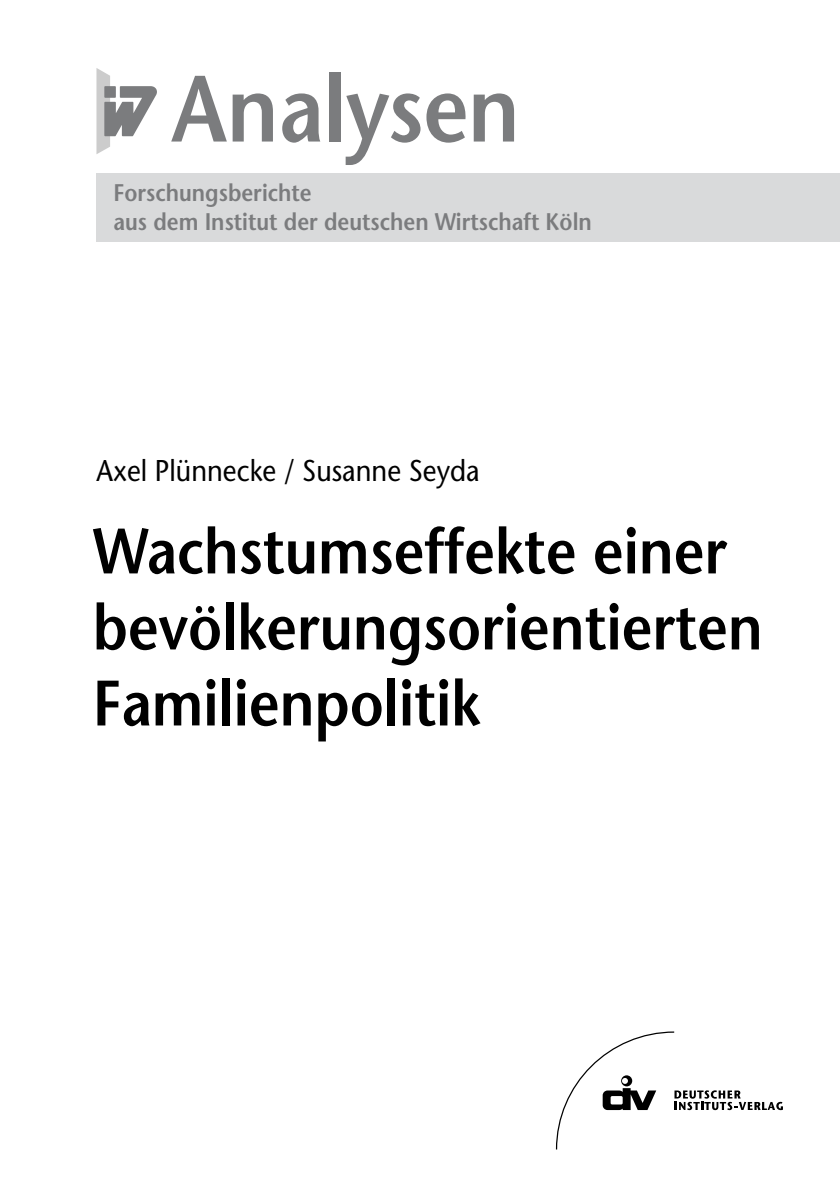
<style>
.page{position:relative;width:840px;height:1191px;background:#fff}
.page>*{position:absolute;margin:0;border:0;box-sizing:border-box;transform-origin:0 0}
.t1{font:600 64px/76px "Stone Sans";color:#000;scale:.88 1}
.t2{font:30px "Stone Sans";color:#000;scale:.9 1}
.t3{font:600 24px/29px "Stone Sans";color:#7b7c7e;scale:.9 1}
</style>
<div class="page">
<div style="left:96px;top:174px;width:743px;height:68px;background:#d9dadb"></div>
<svg style="left:96px;top:68px;width:61px;height:86px"></svg>
<svg style="left:171px;top:76px;width:102px;height:65px"></svg>
<svg style="left:282px;top:93px;width:38px;height:50px"></svg>
<div style="left:329px;top:73px;width:11px;height:68px;background:#7b7c7e"></div>
<svg style="left:345px;top:93px;width:75px;height:72px"></svg>
<svg style="left:426px;top:93px;width:40px;height:50px"></svg>
<svg style="left:473px;top:93px;width:40px;height:48px"></svg>
<svg style="left:555px;top:1031px;width:227px;height:118px"></svg>
<p class="t3" style="left:113px;top:178px;width:532px">Forschungsberichte<br>aus dem Institut der deutschen Wirtschaft Köln</p>
<p class="t2" style="left:96px;top:452px;width:427px">Axel Plünnecke / Susanne Seyda</p>
<p class="t1" style="left:93px;top:512px;width:762px">Wachstumseffekte einer bevölkerungsorientierten<br>Familienpolitik</p>
</div>
